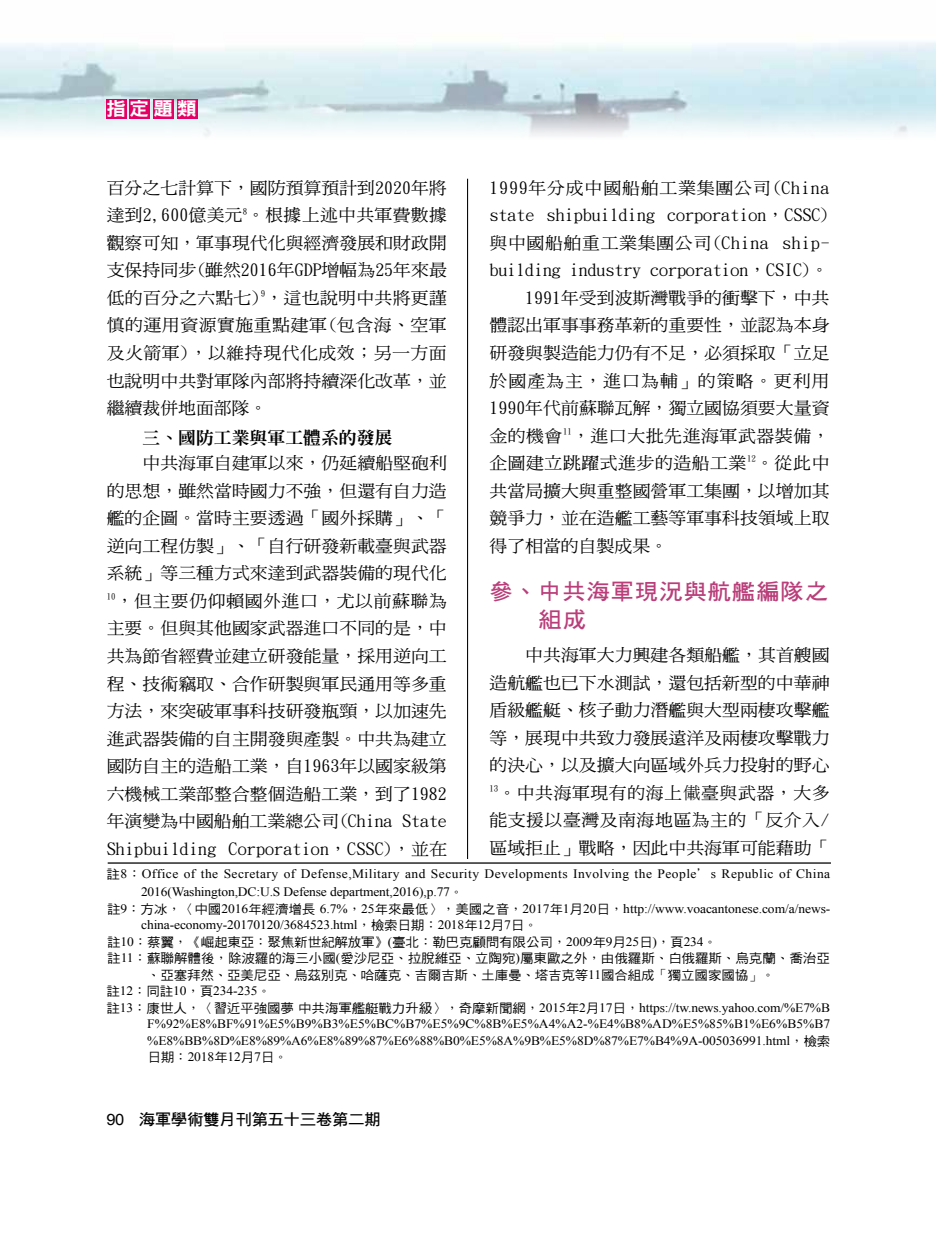
<style>
.page{position:relative;width:936px;height:1234px;background:#fff}
.page>*{position:absolute;margin:0;border:0;box-sizing:border-box;transform-origin:0 0}
.t1{font:22.2px/27.5px "DF Hei Bd HK BF";letter-spacing:.035em;color:#b93e79;scale:1.05 1}
.t2{font:18.6px "DFN Hei XB HK BF";color:#fff;scale:1.05 1}
.t3{font:16.95px/27.5px "DF Ming Md HK BF";letter-spacing:.005em;color:#000;text-align:justify;scale:1.05 1}
.t4{font:16.95px "DF Ming Md HK BF";letter-spacing:.045em;color:#000;scale:1.05 1}
.t5{font:16.95px "DF Ming Md HK BF";letter-spacing:.04em;color:#000;scale:1.05 1}
.t6{font:16.95px "DF Ming Md HK BF";letter-spacing:.035em;color:#000;scale:1.05 1}
.t7{font:16.95px "DF Ming Md HK BF";letter-spacing:.03em;color:#000;scale:1.05 1}
.t8{font:16.95px "DF Ming Md HK BF";letter-spacing:.06em;color:#000;scale:1.05 1}
.t9{font:800 16.95px "Inn Ming";color:#000;scale:1.05 1}
.t10{font:15.6px "DF Hei Bd HK BF";letter-spacing:-.025em;color:#000;scale:1.05 1}
.t11{font:12.9px/16.5px "Times New Roman";letter-spacing:-.005em;color:#000;scale:1.05 1}
.t12{font:12.9px "DF Hei Md HK BF";letter-spacing:-.01em;color:#000;scale:1.05 1}
.t13{font:12.9px/18px "Times New Roman";letter-spacing:.035em;color:#000;scale:1.05 1}
.s1{font-family:"P Ming Li U"}
.s2{font-family:"DF Hei Md HK BF"}
.s3{font-family:"DF Kai Shu SB Estd BF"}
.s4{font-family:"Times New Roman"}
.s5{font-family:"Arial"}
</style>
<div class="page">
<img style="left:0;top:41px;width:935px;height:95px">
<hr style="left:467px;top:179px;width:1px;height:871px;background:#000">
<div style="left:106px;top:99px;width:20px;height:19px;background:#e50065"></div>
<div style="left:130px;top:99px;width:20px;height:19px;background:#e50065"></div>
<div style="left:153px;top:99px;width:21px;height:19px;background:#e50065"></div>
<div style="left:177px;top:99px;width:20px;height:19px;background:#e50065"></div>
<hr style="left:108px;top:862px;width:722px;height:1px;background:#000">
<p class="t2" style="left:106px;top:99px;width:88px">指定題類</p>
<p class="t4" style="left:489px;top:179px;width:325px">1999年分成中國船舶工業集團公司(China</p>
<p class="t3" style="left:489px;top:201px;width:325px">state shipbuilding corporation，CSSC)</p>
<p class="t5" style="left:489px;top:234px;width:325px">與中國船舶重工業集團公司(China ship-</p>
<p class="t3" style="left:489px;top:256px;width:325px">building industry corporation，CSIC)。</p>
<p class="t3" style="left:525px;top:284px;width:291px">1991年受到波斯灣戰爭的衝擊下，中共</p>
<p class="t3" style="left:489px;top:311px;width:325px">體認出軍事事務革新的重要性，並認為本身</p>
<p class="t3" style="left:489px;top:339px;width:325px">研發與製造能力仍有不足，必須採取「立足</p>
<p class="t8" style="left:489px;top:372px;width:325px">於國產為主，進口為輔」的策略。更利用</p>
<p class="t3" style="left:489px;top:394px;width:325px">1990年代前蘇聯瓦解，獨立國協須要大量資</p>
<p class="t6" style="left:489px;top:427px;width:325px">金的機會<sup>11</sup>，進口大批先進海軍武器裝備，</p>
<p class="t7" style="left:489px;top:454px;width:325px">企圖建立跳躍式進步的造船工業<sup>12</sup>。從此中</p>
<p class="t3" style="left:489px;top:477px;width:325px">共當局擴大與重整國營軍工集團，以增加其</p>
<p class="t3" style="left:489px;top:504px;width:325px">競爭力，並在造艦工藝等軍事科技領域上取</p>
<p class="t3" style="left:489px;top:532px;width:171px">得了相當的自製成果。</p>
<h1 class="t1" style="left:538px;top:577px;width:277px;text-indent:-49px">參、中共海軍現況與航艦編隊之組成</h1>
<p class="t3" style="left:489px;top:641px;width:325px;text-indent:36px">中共海軍大力興建各類船艦，其首艘國造航艦也已下水測試，還包括新型的中華神盾級艦艇、核子動力潛艦與大型兩棲攻擊艦等，展現中共致力發展遠洋及兩棲攻擊戰力的決心，以及擴大向區域外兵力投射的野心<sup>13</sup>。中共海軍現有的海上<span class="s1">儎</span>臺與武器，大多能支援以臺灣及南海地區為主的「反介入/區域拒止」戰略，因此中共海軍可能藉助「</p>
<p class="t13" style="left:141px;top:864px;width:658px;text-indent:-34px"><span class="s2">註</span>8<span class="s3">：</span>Office of the Secretary of Defense,Military and Security Developments Involving the People<span class="s3">＇</span>s Republic of China<br>2016(Washington,DC:U.S Defense department,2016),p.77<span class="s3">。</span></p>
<p class="t11" style="left:141px;top:899px;width:658px;text-indent:-34px"><span class="s2">註</span>9<span class="s3">：</span><span class="s2">方冰</span><span class="s3">，〈</span><span class="s2">中國</span>2016<span class="s2">年經濟增長</span> 6.7%<span class="s3">，</span>25<span class="s2">年來最低</span><span class="s3">〉，</span><span class="s2">美國之音</span><span class="s3">，</span>2017<span class="s2">年</span>1<span class="s2">月</span>20<span class="s2">日</span><span class="s3">，</span>http://www.voacantonese.com/a/news&shy;china-economy-20170120/3684523.html<span class="s3">，</span><span class="s2">檢索日期</span><span class="s3">：</span>2018<span class="s2">年</span>12<span class="s2">月</span>7<span class="s2">日</span><span class="s3">。</span></p>
<p class="t12" style="left:107px;top:935px;width:582px">註<span class="s4">10</span><span class="s3">：</span>蔡翼<span class="s3">，《</span>崛起東亞<span class="s3">：</span>聚焦新世紀解放軍<span class="s3">》</span><span class="s4">(</span>臺北<span class="s3">：</span>勒巴克顧問有限公司<span class="s3">，</span><span class="s4">2009</span>年<span class="s4">9</span>月<span class="s4">25</span>日<span class="s4">)</span><span class="s3">，</span>頁<span class="s4">234</span><span class="s3">。</span></p>
<p class="t12" style="left:107px;top:951px;width:689px">註<span class="s4">11</span><span class="s3">：</span>蘇聯解體後<span class="s3">，</span>除波羅的海三小國<span class="s4">(</span>愛沙尼亞<span class="s3">、</span>拉脫維亞<span class="s3">、</span>立陶宛<span class="s4">)</span>屬東歐之外<span class="s3">，</span>由俄羅斯<span class="s3">、</span>白俄羅斯<span class="s3">、</span>烏克蘭<span class="s3">、</span>喬治亞</p>
<p class="t12" style="left:147px;top:968px;width:599px"><span class="s3">、</span>亞塞拜然<span class="s3">、</span>亞美尼亞<span class="s3">、</span>烏茲別克<span class="s3">、</span>哈薩克<span class="s3">、</span>吉爾吉斯<span class="s3">、</span>土庫曼<span class="s3">、</span>塔吉克等<span class="s4">11</span>國合組成<span class="s3">「</span>獨立國家國協<span class="s3">」。</span></p>
<p class="t11" style="left:107px;top:982px;width:158px"><span class="s2">註</span>12<span class="s3">：</span><span class="s2">同註</span>10<span class="s3">，</span><span class="s2">頁</span>234-235<span class="s3">。</span></p>
<p class="t11" style="left:107px;top:998px;width:690px"><span class="s2">註</span>13<span class="s3">：</span><span class="s2">康世人</span><span class="s3">，〈</span><span class="s2">習近平強國夢中共海軍艦艇戰力升級</span><span class="s3">〉，</span><span class="s2">奇摩新聞網</span><span class="s3">，</span>2015<span class="s2">年</span>2<span class="s2">月</span>17<span class="s2">日</span><span class="s3">，</span>https://tw.news.yahoo.com/%E7%B</p>
<p class="t11" style="left:147px;top:1015px;width:651px">F%92%E8%BF%91%E5%B9%B3%E5%BC%B7%E5%9C%8B%E5%A4%A2-%E4%B8%AD%E5%85%B1%E6%B5%B7</p>
<p class="t11" style="left:147px;top:1031px;width:652px">%E8%BB%8D%E8%89%A6%E8%89%87%E6%88%B0%E5%8A%9B%E5%8D%87%E7%B4%9A-005036991.html<span class="s3">，</span><span class="s2">檢索</span></p>
<p class="t11" style="left:147px;top:1048px;width:135px"><span class="s2">日期</span><span class="s3">：</span>2018<span class="s2">年</span>12<span class="s2">月</span>7<span class="s2">日</span><span class="s3">。</span></p>
<p class="t3" style="left:107px;top:174px;width:325px">百分之七計算下，國防預算預計到2020年將達到2,600億美元<sup>8</sup>。根據上述中共軍費數據觀察可知，軍事現代化與經濟發展和財政開支保持同步(雖然2016年GDP增幅為25年來最低的百分之六點七)<sup>9</sup>，這也說明中共將更謹慎的運用資源實施重點建軍(包含海、空軍及火箭軍)，以維持現代化成效；另一方面也說明中共對軍隊內部將持續深化改革，並繼續裁併地面部隊。</p>
<p class="t9" style="left:142px;top:429px;width:240px">三、國防工業與軍工體系的發展</p>
<p class="t3" style="left:107px;top:449px;width:325px;text-indent:36px">中共海軍自建軍以來，仍延續船堅砲利的思想，雖然當時國力不強，但還有自力造艦的企圖。當時主要透過「國外採購」、「逆向工程仿製」、「自行研發新載臺與武器系統」等三種方式來達到武器裝備的現代化<sup>10</sup>，但主要仍仰賴國外進口，尤以前蘇聯為主要。但與其他國家武器進口不同的是，中共為節省經費並建立研發能量，採用逆向工程、技術竊取、合作研製與軍民通用等多重方法，來突破軍事科技研發瓶頸，以加速先進武器裝備的自主開發與產製。中共為建立國防自主的造船工業，自1963年以國家級第六機械工業部整合整個造船工業，到了1982年演變為中國船舶工業總公司(China State Shipbuilding Corporation，CSSC)，並在</p>
<p class="t10" style="left:106px;top:1111px;width:263px"><span class="s5">90</span> 海軍學術雙月刊第五十三卷第二期</p>
</div>
